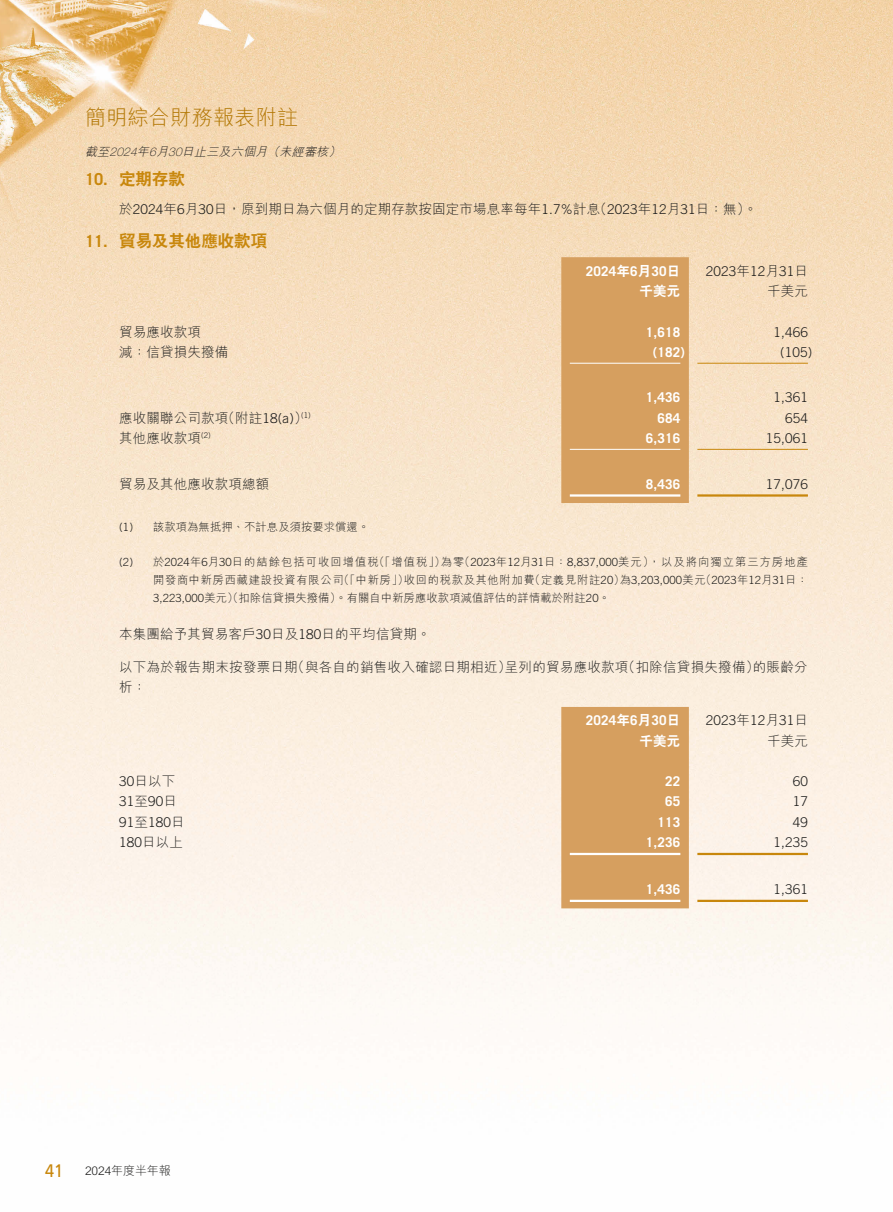
<style>
.page{position:relative;width:893px;height:1212px;background:#fff}
.page>*{position:absolute;margin:0;border:0;box-sizing:border-box;transform-origin:0 0}
.t1{font:300 21px "M Hei HK";letter-spacing:.015em;color:#b17500}
.t2{font:18px "Frutiger LT Pro";color:#c8870c;scale:.9 1}
.t3{font:800 16.5px "C Hei 2 HK";letter-spacing:-.005em;color:#c8870c}
.t4{font:700 16.5px "Trade Gothic LT Std";color:#c8870c}
.t5{font:300 13.5px/20.2px "M Hei HK";letter-spacing:.01em;color:#1c1c1b}
.t6{font:300 13.5px "Trade Gothic LT Std";letter-spacing:.01em;color:#1c1c1b}
.t7{font:700 13.5px "Trade Gothic LT Std";letter-spacing:.01em;color:#fff}
.t8{font:800 13.5px "C Hei 2 HK";letter-spacing:.01em;color:#fff}
.t9{font:italic 300 12px "M Hei HK";color:#1c1c1b}
.t10{font:300 12px "M Hei HK";letter-spacing:-.01em;color:#1c1c1b}
.t11{font:italic 100 12px "Helvetica Neue LT Pro";color:#1c1c1b}
.t12{font:300 11.25px/18px "M Hei HK";letter-spacing:.01em;color:#1c1c1b}
.t13{font:300 11.25px "M Hei HK";letter-spacing:.095em;color:#1c1c1b}
.t14{font:300 11.25px "Trade Gothic LT Std";letter-spacing:.01em;color:#1c1c1b}
.t15{font:300 11.25px "M Hei HK";letter-spacing:.065em;color:#1c1c1b}
.t16{font:300 7.8px "Trade Gothic LT Std";color:#1c1c1b}
.s1{font-family:"Helvetica Neue LT Pro";font-weight:100}
.s2{font-family:"Trade Gothic LT Std"}
.s3{font-family:"C Hei 2 HK";font-weight:800}
.s4{font-family:"M Hei HK"}
.s5{font-family:"M Hei HK";font-size:13.5px}
.s6{font-size:13.5px}
</style>
<div class="page">
<img style="left:0;top:0;width:893px;height:1045px">
<div style="left:561px;top:257px;width:128px;height:246px;background:#d69f5f"></div>
<hr style="left:570px;top:363px;width:110px;height:1px;background:#fff">
<hr style="left:697px;top:363px;width:111px;height:1px;background:#c8870c">
<hr style="left:570px;top:449px;width:110px;height:1px;background:#fff">
<hr style="left:697px;top:449px;width:111px;height:1px;background:#c8870c">
<hr style="left:570px;top:494px;width:110px;height:3px;background:#fff">
<hr style="left:697px;top:494px;width:111px;height:3px;background:#c8870c">
<div style="left:561px;top:707px;width:128px;height:201px;background:#d69f5f"></div>
<hr style="left:570px;top:853px;width:110px;height:2px;background:#fff">
<hr style="left:697px;top:853px;width:111px;height:2px;background:#c8870c">
<hr style="left:570px;top:900px;width:110px;height:2px;background:#fff">
<hr style="left:697px;top:900px;width:111px;height:2px;background:#c8870c">
<h1 class="t1" style="left:85px;top:103px;width:215px">簡明綜合財務報表附註</h1>
<p class="t9" style="left:267px;top:143px;width:17px">（</p>
<p class="t9" style="left:328px;top:143px;width:17px">(</p>
<p class="t9" style="left:280px;top:143px;width:54px">未經審核</p>
<p class="t9" style="left:182px;top:143px;width:90px">日止三及六個月</p>
<p class="t9" style="left:137px;top:143px;width:17px">年</p>
<p class="t9" style="left:85px;top:143px;width:29px">截至</p>
<p class="t9" style="left:149px;top:143px;width:24px">月<span class="s1">6</span></p>
<p class="t11" style="left:109px;top:145px;width:32px">2024</p>
<p class="t11" style="left:168px;top:145px;width:18px">30</p>
<p class="t4" style="left:85px;top:169px;width:24px">10.</p>
<p class="t4" style="left:85px;top:231px;width:24px">11.</p>
<p class="t3" style="left:119px;top:168px;width:67px">定期存款</p>
<p class="t5" style="left:594px;top:198px;width:165px">（<span class="s2">2023</span>年<span class="s2">12</span>月<span class="s2">31</span>日：無。(</p>
<p class="t5" style="left:119px;top:198px;width:483px">於<span class="s2">2024</span>年月<span class="s2">6 30</span>日，原到期日為六個月的定期存款按固定市場息率每年<span class="s2">1.7%</span>計息</p>
<p class="t3" style="left:119px;top:229px;width:150px">貿易及其他應收款項</p>
<p class="t5" style="left:119px;top:321px;width:83px">貿易應收款項</p>
<p class="t5" style="left:119px;top:341px;width:111px">減：信貸損失撥備</p>
<p class="t7" style="left:586px;top:263px;width:96px">2024<span class="s3">年月</span>6 30<span class="s3">日</span></p>
<p class="t6" style="left:706px;top:263px;width:104px">2023<span class="s4">年</span>12<span class="s4">月</span>31<span class="s4">日</span></p>
<p class="t8" style="left:639px;top:282px;width:42px">千美元</p>
<p class="t5" style="left:767px;top:280px;width:42px">千美元</p>
<p class="t7" style="left:646px;top:323px;width:36px">1,618</p>
<p class="t6" style="left:773px;top:324px;width:36px">1,466</p>
<p class="t7" style="left:653px;top:344px;width:34px">)182(</p>
<p class="t6" style="left:780px;top:344px;width:34px">)105(</p>
<p class="t7" style="left:646px;top:389px;width:36px">1,436</p>
<p class="t6" style="left:773px;top:390px;width:36px">1,361</p>
<p class="t5" style="left:222px;top:407px;width:58px">（附註<span class="s2">18</span></p>
<p class="t16" style="left:278px;top:411px;width:34px">(1)<span class="s5">(</span><span class="s6">(a(</span></p>
<p class="t5" style="left:119px;top:407px;width:111px">應收關聯公司款項</p>
<p class="t7" style="left:657px;top:409px;width:24px">684</p>
<p class="t6" style="left:785px;top:410px;width:24px">654</p>
<p class="t5" style="left:119px;top:427px;width:83px">其他應收款項</p>
<p class="t16" style="left:201px;top:431px;width:11px">(2)</p>
<p class="t7" style="left:646px;top:430px;width:36px">6,316</p>
<p class="t6" style="left:766px;top:430px;width:44px">15,061</p>
<p class="t5" style="left:119px;top:473px;width:152px">貿易及其他應收款項總額</p>
<p class="t12" style="left:153px;top:517px;width:218px">該款項為無抵押、不計息及須按要求償還。</p>
<p class="t14" style="left:119px;top:520px;width:16px">1( )</p>
<p class="t7" style="left:646px;top:475px;width:36px">8,436</p>
<p class="t6" style="left:766px;top:476px;width:44px">17,076</p>
<p class="t14" style="left:119px;top:555px;width:16px">2( )</p>
<p class="t15" style="left:373px;top:554px;width:74px">（「增值稅」）</p>
<p class="t13" style="left:459px;top:554px;width:350px">（<span class="s2">2023</span>年<span class="s2">12</span>月<span class="s2">31</span>日：<span class="s2">8,837,000</span>美元 ，） 以及將向獨立第三方房地產</p>
<p class="t13" style="left:153px;top:554px;width:227px">於<span class="s2">2024</span>年月<span class="s2">6 30</span>日的結餘包括可收回增值稅</p>
<p class="t15" style="left:441px;top:554px;width:25px">為零</p>
<p class="t15" style="left:338px;top:572px;width:72px">（「中新房」）</p>
<p class="t14" style="left:529px;top:573px;width:178px"><span class="s4">（定義見附註</span>20 <span class="s4">為）</span> 3,203,000<span class="s4">美元</span></p>
<p class="t14" style="left:700px;top:573px;width:109px"><span class="s4">（</span>2023<span class="s4">年</span>12<span class="s4">月</span>31<span class="s4">日：</span></p>
<p class="t15" style="left:404px;top:572px;width:132px">收回的稅款及其他附加費</p>
<p class="t12" style="left:153px;top:570px;width:458px">開發商中新房西藏建設投資有限公司<br><span class="s2">3,223,000</span>美元）（扣除信貸損失撥備）。有關自中新房應收款項減值評估的詳情載於附註<span class="s2">20</span>。</p>
<p class="t5" style="left:119px;top:624px;width:313px">本集團給予其貿易客戶<span class="s2">30</span>日及<span class="s2">180</span>日的平均信貸期。</p>
<p class="t5" style="left:622px;top:657px;width:139px">（扣除信貸損失撥備）</p>
<p class="t5" style="left:291px;top:657px;width:222px">（與各自的銷售收入確認日期相近）</p>
<p class="t5" style="left:119px;top:657px;width:180px">以下為於報告期末按發票日期析：</p>
<p class="t5" style="left:505px;top:657px;width:125px">呈列的貿易應收款項</p>
<p class="t5" style="left:753px;top:657px;width:56px">的賬齡分</p>
<p class="t7" style="left:586px;top:712px;width:96px">2024<span class="s3">年月</span>6 30<span class="s3">日</span></p>
<p class="t6" style="left:706px;top:713px;width:104px">2023<span class="s4">年</span>12<span class="s4">月</span>31<span class="s4">日</span></p>
<p class="t8" style="left:639px;top:732px;width:42px">千美元</p>
<p class="t5" style="left:767px;top:730px;width:42px">千美元</p>
<p class="t5" style="left:119px;top:771px;width:58px"><span class="s2">30</span>日以下</p>
<p class="t7" style="left:665px;top:773px;width:17px">22</p>
<p class="t6" style="left:793px;top:773px;width:17px">60</p>
<p class="t6" style="left:119px;top:794px;width:59px">31<span class="s4">至</span>90<span class="s4">日</span></p>
<p class="t7" style="left:665px;top:793px;width:17px">65</p>
<p class="t6" style="left:793px;top:794px;width:17px">17</p>
<p class="t6" style="left:119px;top:814px;width:67px">91<span class="s4">至</span>180<span class="s4">日</span></p>
<p class="t7" style="left:657px;top:814px;width:24px">113</p>
<p class="t6" style="left:793px;top:814px;width:17px">49</p>
<p class="t6" style="left:119px;top:834px;width:65px">180<span class="s4">日以上</span></p>
<p class="t7" style="left:646px;top:834px;width:36px">1,236</p>
<p class="t6" style="left:773px;top:834px;width:36px">1,235</p>
<p class="t7" style="left:646px;top:881px;width:36px">1,436</p>
<p class="t6" style="left:773px;top:881px;width:36px">1,361</p>
<h2 class="t2" style="left:45px;top:1160px;width:21px">41</h2>
<p class="t10" style="left:85px;top:1162px;width:87px">2024年度半年報</p>
</div>
